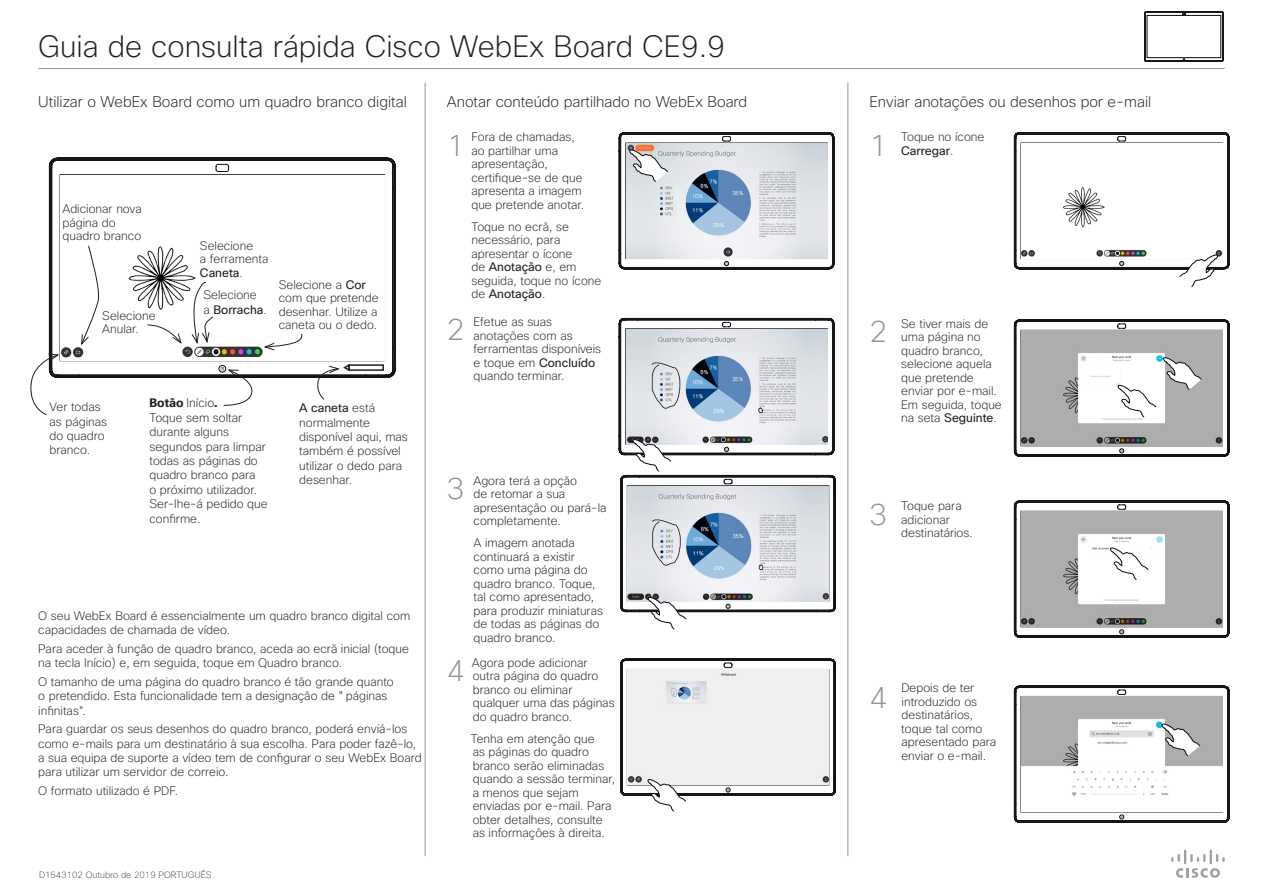
<style>
.page{position:relative;width:1263px;height:893px;background:#fff}
.page>*{position:absolute;margin:0;border:0;box-sizing:border-box;transform-origin:0 0}
.Subhead1{font:200 30px "Cisco Sans";color:#231f20}
.t1{font:200 30px "Cisco Sans";color:#939598}
.Subhead1-2{font:200 15px "Cisco Sans";color:#231f20}
.CartoonAnnotation{font:200 12px/13.5px "Cisco Sans";color:#231f20}
.CartoonAnnotation-2{font:700 12px "Cisco Sans";color:#231f20}
.t2{font:200 9px "Cisco Sans";color:#4b4c4d}
.s1{font-weight:400}
.s2{font-weight:200}
</style>
<div class="page">
<hr style="left:425px;top:82px;width:1px;height:774px;background:#939598">
<svg style="left:1171px;top:849px;width:54px;height:29px"></svg>
<hr style="left:38px;top:68px;width:1187px;height:1px;background:#939598">
<hr style="left:847px;top:82px;width:1px;height:774px;background:#939598">
<svg style="left:1144px;top:12px;width:79px;height:50px"></svg>
<svg style="left:49px;top:158px;width:347px;height:220px"></svg>
<div style="left:219px;top:365px;width:7px;height:7px;border:1px solid #080a09;border-radius:50%"></div>
<img style="left:61px;top:175px;width:323px;height:185px">
<div style="left:348px;top:364px;width:36px;height:7px;border:2px solid #231f20"></div>
<svg style="left:81px;top:245px;width:20px;height:101px"></svg>
<svg style="left:30px;top:353px;width:30px;height:62px"></svg>
<svg style="left:221px;top:367px;width:34px;height:39px"></svg>
<svg style="left:316px;top:363px;width:35px;height:37px"></svg>
<svg style="left:263px;top:333px;width:41px;height:18px"></svg>
<svg style="left:190px;top:280px;width:24px;height:65px"></svg>
<svg style="left:147px;top:324px;width:35px;height:21px"></svg>
<svg style="left:619px;top:132px;width:215px;height:137px"></svg>
<svg style="left:1014px;top:132px;width:215px;height:155px"></svg>
<svg style="left:1014px;top:320px;width:215px;height:136px"></svg>
<svg style="left:1014px;top:501px;width:215px;height:136px"></svg>
<svg style="left:1014px;top:686px;width:215px;height:137px"></svg>
<svg style="left:619px;top:318px;width:217px;height:311px"></svg>
<svg style="left:620px;top:659px;width:216px;height:152px"></svg>
<h1 class="Subhead1" style="left:38px;top:27px;width:688px">Guia de consulta rápida Cisco WebEx Board CE9.9</h1>
<h1 class="Subhead1-2" style="left:38px;top:92px;width:370px">Utilizar o WebEx Board como um quadro branco digital</h1>
<h1 class="Subhead1-2" style="left:447px;top:92px;width:302px">Anotar conteúdo partilhado no WebEx Board</h1>
<h1 class="Subhead1-2" style="left:869px;top:92px;width:283px">Enviar anotações ou desenhos por e-mail</h1>
<p class="CartoonAnnotation" style="left:63px;top:202px;width:81px">Adicionar nova página do quadro branco</p>
<p class="CartoonAnnotation" style="left:102px;top:309px;width:55px">Selecione<br>Anular.</p>
<p class="CartoonAnnotation" style="left:200px;top:238px;width:70px">Selecione<br>a ferramenta<br><span class="s1">Caneta</span>.</p>
<p class="CartoonAnnotation" style="left:203px;top:288px;width:65px;line-height:14.4px">Selecione<br>a <span class="s1">Borracha</span>.</p>
<p class="CartoonAnnotation" style="left:279px;top:278px;width:101px">Selecione a <span class="s1">Cor </span>com que pretende desenhar. Utilize a caneta ou o dedo.</p>
<p class="CartoonAnnotation" style="left:50px;top:400px;width:59px;line-height:14.4px">Ver todas as páginas do quadro branco.</p>
<p class="CartoonAnnotation-2" style="left:149px;top:395px;width:70px">Botão <span class="s2">Início</span>.</p>
<p class="CartoonAnnotation" style="left:149px;top:410px;width:120px;line-height:14.4px">Toque sem soltar durante alguns segundos para limpar todas as páginas do quadro branco para<br>o próximo utilizador.<br>Ser-lhe-á pedido que confirme.</p>
<p class="CartoonAnnotation" style="left:299px;top:401px;width:110px;line-height:14.4px"><span class="s1">A caneta</span> está normalmente disponível aqui, mas também é possível utilizar o dedo para desenhar.</p>
<p class="CartoonAnnotation" style="left:38px;top:608px;width:373px;line-height:14.4px">O seu WebEx Board é essencialmente um quadro branco digital com capacidades de chamada de vídeo.</p>
<p class="CartoonAnnotation" style="left:38px;top:641px;width:372px;line-height:14.4px">Para aceder à função de quadro branco, aceda ao ecrã inicial (toque na tecla Início) e, em seguida, toque em Quadro branco.</p>
<p class="CartoonAnnotation" style="left:38px;top:674px;width:357px;line-height:14.4px">O tamanho de uma página do quadro branco é tão grande quanto o pretendido. Esta funcionalidade tem a designação de "páginas infinitas".</p>
<p class="CartoonAnnotation" style="left:38px;top:722px;width:385px;line-height:14.4px">Para guardar os seus desenhos do quadro branco, poderá enviá-los como e-mails para um destinatário à sua escolha. Para poder fazê-lo, a sua equipa de suporte a vídeo tem de configurar o seu WebEx Board para utilizar um servidor de correio.</p>
<p class="CartoonAnnotation" style="left:38px;top:784px;width:141px">O formato utilizado é PDF.</p>
<p class="t2" style="left:39px;top:869px;width:174px">D1543102 Outubro de 2019 PORTUGUÊS</p>
<p class="t1" style="left:447px;top:126px;width:19px">1</p>
<p class="t1" style="left:447px;top:311px;width:19px">2</p>
<p class="CartoonAnnotation" style="left:471px;top:130px;width:114px">Fora de chamadas, ao partilhar uma apresentação, certifique-se de que apresenta a imagem que pretende anotar.</p>
<p class="CartoonAnnotation" style="left:471px;top:220px;width:131px">Toque no ecrã, se necessário, para apresentar o ícone<br>de <span class="s1">Anotação</span> e, em seguida, toque no ícone de <span class="s1">Anotação</span>.</p>
<p class="CartoonAnnotation" style="left:473px;top:315px;width:129px">Efetue as suas anotações com as ferramentas disponíveis e toque em <span class="s1">Concluído </span>quando terminar.</p>
<p class="t1" style="left:447px;top:469px;width:19px">3</p>
<p class="CartoonAnnotation" style="left:473px;top:474px;width:134px">Agora terá a opção<br>de retomar a sua apresentação ou pará-la completamente.</p>
<p class="CartoonAnnotation" style="left:473px;top:536px;width:131px">A imagem anotada continuará a existir como uma página do quadro branco. Toque, tal como apresentado, para produzir miniaturas de todas as páginas do quadro branco.</p>
<p class="CartoonAnnotation" style="left:472px;top:656px;width:144px">Agora pode adicionar outra página do quadro branco ou eliminar qualquer uma das páginas do quadro branco.</p>
<p class="CartoonAnnotation" style="left:471px;top:732px;width:146px">Tenha em atenção que<br>as páginas do quadro branco serão eliminadas quando a sessão terminar, a menos que sejam enviadas por e-mail. Para obter detalhes, consulte as informações à direita.</p>
<p class="t1" style="left:447px;top:651px;width:19px">4</p>
<p class="t1" style="left:869px;top:126px;width:19px">1</p>
<p class="CartoonAnnotation" style="left:901px;top:130px;width:85px">Toque no ícone<br><span class="s1">Carregar</span>.</p>
<p class="t1" style="left:869px;top:312px;width:19px">2</p>
<p class="CartoonAnnotation" style="left:901px;top:317px;width:102px">Se tiver mais de uma página no quadro branco, selecione aquela que pretende enviar por e-mail.<br>Em seguida, toque na seta <span class="s1">Seguinte</span>.</p>
<p class="t1" style="left:869px;top:495px;width:19px">3</p>
<p class="CartoonAnnotation" style="left:901px;top:499px;width:73px">Toque para adicionar destinatários.</p>
<p class="t1" style="left:869px;top:678px;width:19px">4</p>
<p class="CartoonAnnotation" style="left:901px;top:681px;width:96px">Depois de ter introduzido os destinatários, toque tal como apresentado para enviar o e-mail.</p>
</div>
